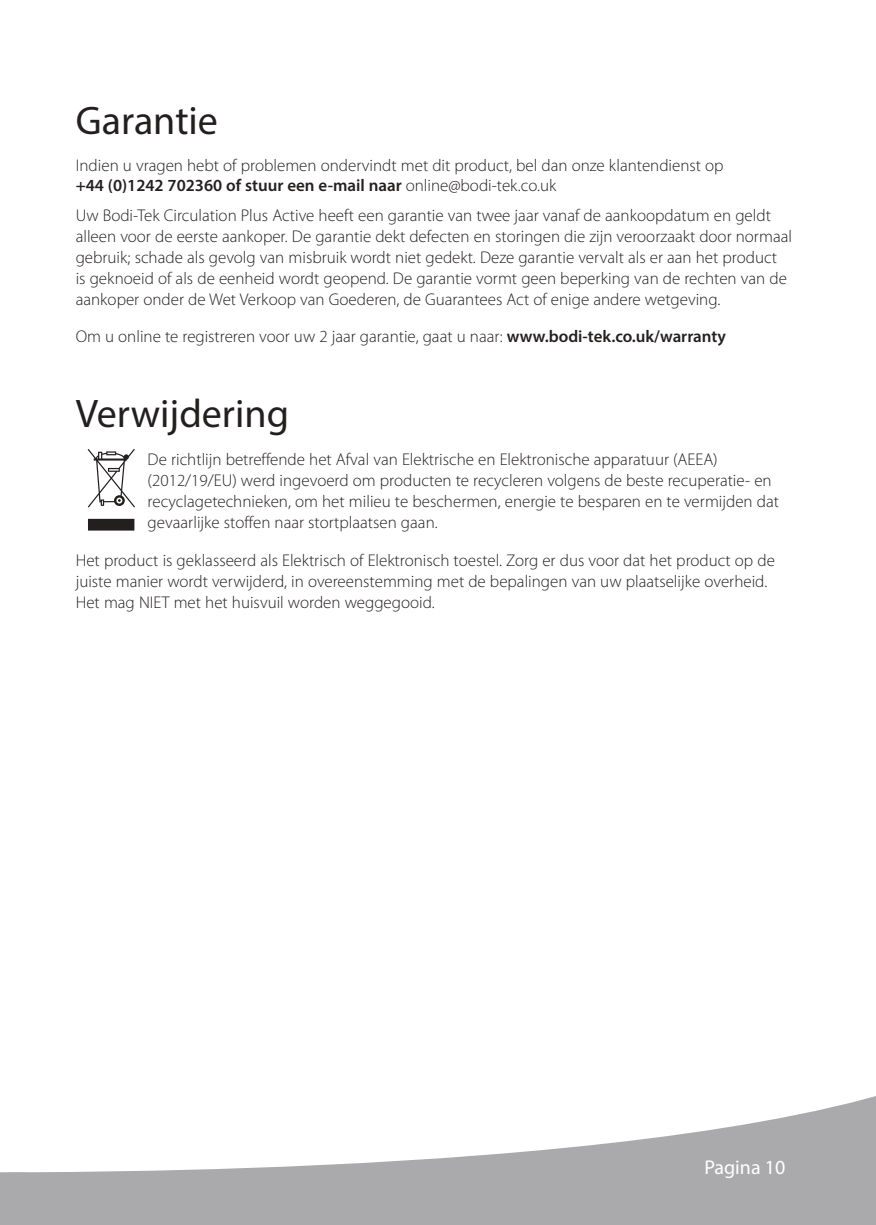
<style>
.page{position:relative;width:876px;height:1225px;background:#fff}
.page>*{position:absolute;margin:0;border:0;box-sizing:border-box;transform-origin:0 0}
.t1{font:40px "Myriad Pro";color:#241f1f}
.t2{font:20px "Myriad Pro";color:#fff}
.t3{font:300 17px/21px "Myriad Pro";color:#241f1f}
.s1{font-weight:600}
</style>
<div class="page">
<svg style="left:88px;top:449px;width:47px;height:81px"></svg>
<svg style="left:27px;top:1096px;width:849px;height:129px;fill:#aaaaac"></svg>
<svg style="left:0;top:1172px;width:27px;height:53px"></svg>
<h1 class="t1" style="left:76px;top:96px;width:144px">Garantie</h1>
<p class="t3" style="left:76px;top:155px;width:649px;line-height:20px">Indien u vragen hebt of problemen ondervindt met dit product, bel dan onze klantendienst op <span class="s1">+44 (0)1242 702360 of stuur een e-mail naar</span> online@bodi-tek.co.uk</p>
<p class="t3" style="left:76px;top:204px;width:718px">Uw Bodi-Tek Circulation Plus Active heeft een garantie van twee jaar vanaf de aankoopdatum en geldt alleen voor de eerste aankoper. De garantie dekt defecten en storingen die zijn veroorzaakt door normaal gebruik; schade als gevolg van misbruik wordt niet gedekt. Deze garantie vervalt als er aan het product<br>is geknoeid of als de eenheid wordt geopend. De garantie vormt geen beperking van de rechten van de aankoper onder de Wet Verkoop van Goederen, de Guarantees Act of enige andere wetgeving.</p>
<p class="t3" style="left:76px;top:325px;width:652px">Om u online te registreren voor uw 2 jaar garantie, gaat u naar: <span class="s1">www.bodi-tek.co.uk/warranty</span></p>
<h1 class="t1" style="left:76px;top:389px;width:215px">Verwijdering</h1>
<p class="t3" style="left:148px;top:449px;width:633px">De richtlijn betreffende het Afval van Elektrische en Elektronische apparatuur (AEEA) (2012/19/EU) werd ingevoerd om producten te recycleren volgens de beste recuperatie- en recyclagetechnieken, om het milieu te beschermen, energie te besparen en te vermijden dat gevaarlijke stoffen naar stortplaatsen gaan.</p>
<p class="t3" style="left:76px;top:550px;width:701px">Het product is geklasseerd als Elektrisch of Elektronisch toestel. Zorg er dus voor dat het product op de juiste manier wordt verwijderd, in overeenstemming met de bepalingen van uw plaatselijke overheid.<br>Het mag NIET met het huisvuil worden weggegooid.</p>
<p class="t2" style="left:704px;top:1154px;width:82px">Pagina 10</p>
</div>
